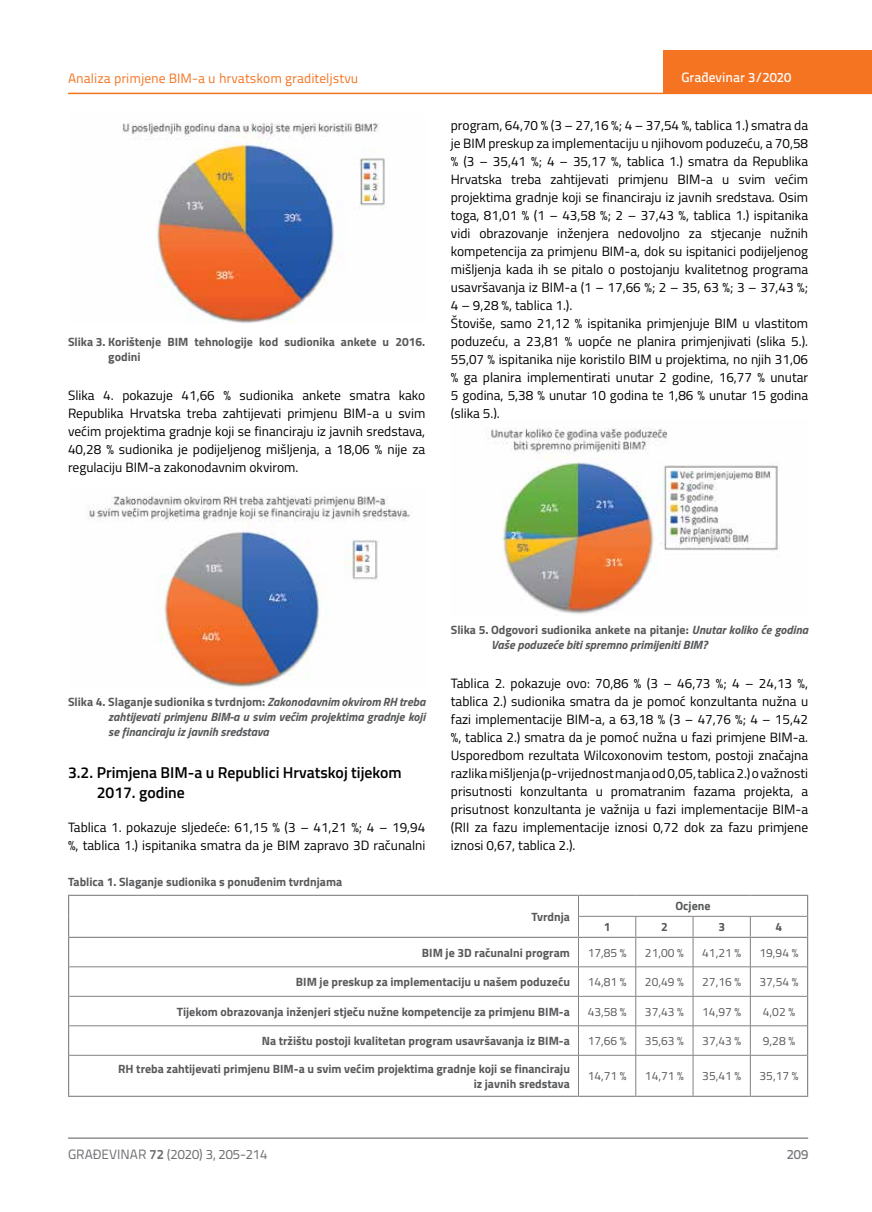
<style>
.page{position:relative;width:872px;height:1212px;background:#fff}
.page>*{position:absolute;margin:0;border:0;box-sizing:border-box;transform-origin:0 0}
.t1{font:600 15.75px/19.5px "Titillium";color:#000}
.t2{font:13.5px/18px "Titillium";color:#000;text-align:justify}
.t3{font:13.5px "Titillium Text 22 L";color:#f47421}
.t4{font:13.5px "Titillium Text 22 L";color:#6d6e71}
.t5{font:500 13.5px "Titillium Text 22 L";color:#fff}
.t6{font:500 13.5px "Titillium Text 22 L";color:#797a7d}
.t7{font:700 12px/15px "Titillium";color:#58595b}
.t8{font:italic 700 12px/15px "Titillium";color:#58595b;text-align:justify}
.t9{font:12px "Titillium";color:#58595b}
.s1{font-style:normal}
.s2{font-weight:700}
</style>
<div class="page">
<hr style="left:68px;top:93px;width:804px;height:1px;background:#f47421">
<div style="left:663px;top:50px;width:209px;height:44px;background:#f47421"></div>
<hr style="left:68px;top:1138px;width:740px;height:1px;background:#58595b">
<img style="left:122px;top:122px;width:263px;height:201px">
<img style="left:88px;top:496px;width:324px;height:192px">
<hr style="left:578px;top:916px;width:58px;height:1px;background:#808285">
<hr style="left:636px;top:916px;width:57px;height:1px;background:#808285">
<hr style="left:693px;top:916px;width:57px;height:1px;background:#808285">
<hr style="left:750px;top:916px;width:57px;height:1px;background:#808285">
<hr style="left:69px;top:966px;width:509px;height:1px;background:#808285">
<hr style="left:578px;top:966px;width:58px;height:1px;background:#808285">
<hr style="left:636px;top:966px;width:57px;height:1px;background:#808285">
<hr style="left:693px;top:966px;width:57px;height:1px;background:#808285">
<hr style="left:750px;top:966px;width:57px;height:1px;background:#808285">
<hr style="left:69px;top:996px;width:509px;height:1px;background:#808285">
<hr style="left:578px;top:996px;width:58px;height:1px;background:#808285">
<hr style="left:636px;top:996px;width:57px;height:1px;background:#808285">
<hr style="left:693px;top:996px;width:57px;height:1px;background:#808285">
<hr style="left:750px;top:996px;width:57px;height:1px;background:#808285">
<hr style="left:69px;top:1025px;width:509px;height:1px;background:#808285">
<hr style="left:578px;top:1025px;width:58px;height:1px;background:#808285">
<svg style="left:578px;top:896px;width:1px;height:159px"></svg>
<hr style="left:636px;top:1025px;width:57px;height:1px;background:#808285">
<svg style="left:635px;top:916px;width:1px;height:139px"></svg>
<hr style="left:693px;top:1025px;width:57px;height:1px;background:#808285">
<svg style="left:693px;top:916px;width:1px;height:139px"></svg>
<hr style="left:750px;top:1025px;width:57px;height:1px;background:#808285">
<svg style="left:750px;top:916px;width:1px;height:139px"></svg>
<hr style="left:69px;top:1055px;width:509px;height:1px;background:#808285">
<hr style="left:578px;top:1055px;width:58px;height:1px;background:#808285">
<hr style="left:578px;top:1055px;width:1px;height:41px;background:#808285">
<hr style="left:636px;top:1055px;width:57px;height:1px;background:#808285">
<hr style="left:635px;top:1055px;width:1px;height:41px;background:#808285">
<hr style="left:693px;top:1055px;width:57px;height:1px;background:#808285">
<hr style="left:693px;top:1055px;width:1px;height:41px;background:#808285">
<hr style="left:750px;top:1055px;width:57px;height:1px;background:#808285">
<hr style="left:750px;top:1055px;width:1px;height:41px;background:#808285">
<hr style="left:68px;top:996px;width:1px;height:30px;background:#808285">
<hr style="left:807px;top:996px;width:1px;height:30px;background:#808285">
<svg style="left:68px;top:1026px;width:1px;height:29px"></svg>
<svg style="left:807px;top:1026px;width:1px;height:29px"></svg>
<hr style="left:68px;top:1055px;width:1px;height:41px;background:#808285">
<hr style="left:807px;top:1055px;width:1px;height:41px;background:#808285">
<hr style="left:68px;top:1096px;width:510px;height:1px;background:#808285">
<hr style="left:578px;top:1096px;width:58px;height:1px;background:#808285">
<hr style="left:636px;top:1096px;width:57px;height:1px;background:#808285">
<hr style="left:693px;top:1096px;width:57px;height:1px;background:#808285">
<hr style="left:750px;top:1096px;width:58px;height:1px;background:#808285">
<hr style="left:68px;top:895px;width:510px;height:1px;background:#808285">
<svg style="left:68px;top:896px;width:1px;height:100px"></svg>
<hr style="left:68px;top:937px;width:510px;height:1px;background:#808285">
<hr style="left:578px;top:895px;width:58px;height:1px;background:#808285">
<hr style="left:636px;top:895px;width:57px;height:1px;background:#808285">
<hr style="left:693px;top:895px;width:57px;height:1px;background:#808285">
<hr style="left:750px;top:895px;width:58px;height:1px;background:#808285">
<svg style="left:807px;top:896px;width:1px;height:100px"></svg>
<hr style="left:578px;top:937px;width:58px;height:1px;background:#808285">
<hr style="left:636px;top:937px;width:57px;height:1px;background:#808285">
<hr style="left:693px;top:937px;width:57px;height:1px;background:#808285">
<hr style="left:750px;top:937px;width:58px;height:1px;background:#808285">
<img style="left:486px;top:428px;width:292px;height:186px">
<p class="t3" style="left:68px;top:68px;width:292px">Analiza primjene BIM-a u hrvatskom graditeljstvu</p>
<p class="t7" style="left:108px;top:333px;width:318px;text-indent:-40px">Slika 3. Korištenje BIM tehnologije kod sudionika ankete u 2016. godini</p>
<p class="t2" style="left:68px;top:385px;width:359px">Slika 4. pokazuje 41,66 % sudionika ankete smatra kako Republika Hrvatska treba zahtijevati primjenu BIM-a u svim većim projektima gradnje koji se financiraju iz javnih sredstava, 40,28 % sudionika je podijeljenog mišljenja, a 18,06 % nije za regulaciju BIM-a zakonodavnim okvirom.</p>
<p class="t5" style="left:681px;top:67px;width:111px">Građevinar 3/2020</p>
<p class="t2" style="left:451px;top:115px;width:359px;text-align:left">program, 64,70 % (3 – 27,16 %; 4 – 37,54 %, tablica 1.) smatra da je BIM preskup za implementaciju u njihovom poduzeću, a 70,58 % (3 – 35,41 %; 4 – 35,17 %, tablica 1.) smatra da Republika Hrvatska treba zahtijevati primjenu BIM-a u svim većim projektima gradnje koji se financiraju iz javnih sredstava. Osim toga, 81,01 % (1 – 43,58 %; 2 – 37,43 %, tablica 1.) ispitanika vidi obrazovanje inženjera nedovoljno za stjecanje nužnih kompetencija za primjenu BIM-a, dok su ispitanici podijeljenog mišljenja kada ih se pitalo o postojanju kvalitetnog programa usavršavanja iz BIM-a (1 – 17,66 %; 2 – 35, 63 %; 3 – 37,43 %; 4 – 9,28 %, tablica 1.).<br>Štoviše, samo 21,12 % ispitanika primjenjuje BIM u vlastitom poduzeću, a 23,81 % uopće ne planira primjenjivati (slika 5.).<br>55,07 % ispitanika nije koristilo BIM u projektima, no njih 31,06 % ga planira implementirati unutar 2 godine, 16,77 % unutar 5 godina, 5,38 % unutar 10 godina te 1,86 % unutar 15 godina (slika 5.).</p>
<p class="t8" style="left:108px;top:694px;width:318px;text-indent:-40px"><span class="s1">Slika 4. Slaganje sudionika s tvrdnjom:</span> Zakonodavnim okvirom RH treba zahtijevati primjenu BIM-a u svim većim projektima gradnje koji se financiraju iz javnih sredstava</p>
<p class="t1" style="left:97px;top:762px;width:306px;text-indent:-29px">3.2. Primjena BIM-a u Republici Hrvatskoj tijekom<br>2017. godine</p>
<p class="t2" style="left:68px;top:818px;width:359px">Tablica 1. pokazuje sljedeće: 61,15 % (3 – 41,21 %; 4 – 19,94 %, tablica 1.) ispitanika smatra da je BIM zapravo 3D računalni</p>
<p class="t7" style="left:68px;top:874px;width:276px">Tablica 1. Slaganje sudionika s ponuđenim tvrdnjama</p>
<p class="t8" style="left:491px;top:621px;width:318px;text-indent:-40px"><span class="s1">Slika 5. Odgovori sudionika ankete na pitanje:</span> Unutar koliko će godina<br>Vaše poduzeće biti spremno primijeniti BIM?</p>
<p class="t2" style="left:451px;top:674px;width:359px">Tablica 2. pokazuje ovo: 70,86 % (3 – 46,73 %; 4 – 24,13 %, tablica 2.) sudionika smatra da je pomoć konzultanta nužna u fazi implementacije BIM-a, a 63,18 % (3 – 47,76 %; 4 – 15,42 %, tablica 2.) smatra da je pomoć nužna u fazi primjene BIM-a.<br>Usporedbom rezultata Wilcoxonovim testom, postoji značajna razlika mišljenja (p-vrijednost manja od 0,05, tablica 2.) o važnosti prisutnosti konzultanta u promatranim fazama projekta, a prisutnost konzultanta je važnija u fazi implementacije BIM-a (RII za fazu implementacije iznosi 0,72 dok za fazu primjene iznosi 0,67, tablica 2.).</p>
<p class="t7" style="left:531px;top:908px;width:40px">Tvrdnja</p>
<p class="t7" style="left:675px;top:898px;width:37px">Ocjene</p>
<p class="t7" style="left:604px;top:919px;width:8px">1</p>
<p class="t7" style="left:661px;top:919px;width:8px">2</p>
<p class="t7" style="left:718px;top:919px;width:8px">3</p>
<p class="t7" style="left:775px;top:919px;width:8px">4</p>
<p class="t7" style="left:422px;top:944px;width:149px">BIM je 3D računalni program</p>
<p class="t9" style="left:587px;top:943px;width:40px">17,85 %</p>
<p class="t9" style="left:645px;top:943px;width:40px">21,00 %</p>
<p class="t9" style="left:702px;top:943px;width:40px">41,21 %</p>
<p class="t9" style="left:759px;top:943px;width:40px">19,94 %</p>
<p class="t7" style="left:296px;top:974px;width:275px">BIM je preskup za implementaciju u našem poduzeću</p>
<p class="t9" style="left:587px;top:973px;width:40px">14,81 %</p>
<p class="t9" style="left:645px;top:973px;width:40px">20,49 %</p>
<p class="t9" style="left:702px;top:973px;width:40px">27,16 %</p>
<p class="t9" style="left:759px;top:973px;width:40px">37,54 %</p>
<p class="t7" style="left:177px;top:1003px;width:395px">Tijekom obrazovanja inženjeri stječu nužne kompetencije za primjenu BIM-a</p>
<p class="t9" style="left:587px;top:1002px;width:40px">43,58 %</p>
<p class="t9" style="left:645px;top:1002px;width:40px">37,43 %</p>
<p class="t9" style="left:702px;top:1002px;width:40px">14,97 %</p>
<p class="t9" style="left:763px;top:1002px;width:34px">4,02 %</p>
<p class="t7" style="left:262px;top:1033px;width:310px">Na tržištu postoji kvalitetan program usavršavanja iz BIM-a</p>
<p class="t9" style="left:587px;top:1032px;width:40px">17,66 %</p>
<p class="t9" style="left:645px;top:1032px;width:40px">35,63 %</p>
<p class="t9" style="left:702px;top:1032px;width:40px">37,43 %</p>
<p class="t9" style="left:763px;top:1032px;width:34px">9,28 %</p>
<p class="t7" style="left:118px;top:1060px;width:453px;text-align:right">RH treba zahtijevati primjenu BIM-a u svim većim projektima gradnje koji se financiraju iz javnih sredstava</p>
<p class="t9" style="left:587px;top:1067px;width:40px">14,71 %</p>
<p class="t9" style="left:645px;top:1067px;width:40px">14,71 %</p>
<p class="t9" style="left:702px;top:1067px;width:40px">35,41 %</p>
<p class="t9" style="left:759px;top:1067px;width:40px">35,17 %</p>
<p class="t4" style="left:68px;top:1144px;width:201px">GRAĐEVINAR <span class="s2">72</span> (2020) 3, 205-214</p>
<p class="t6" style="left:786px;top:1144px;width:23px">209</p>
</div>
